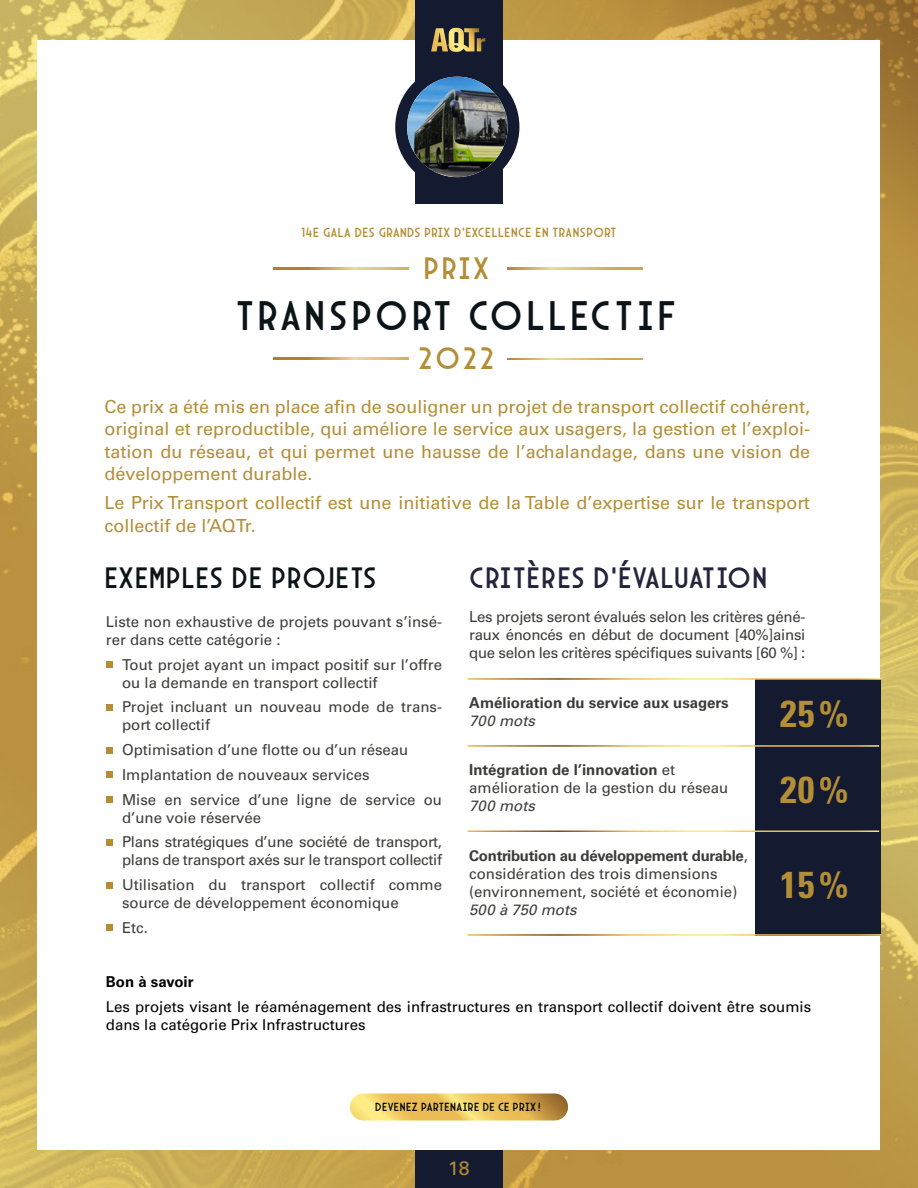
<style>
.page{position:relative;width:918px;height:1188px;background:#fff}
.page>*{position:absolute;margin:0;border:0;box-sizing:border-box;transform-origin:0 0}
.t1{font:42px "Arcane Nine";letter-spacing:.08em;color:#0b1419}
.t2{font:700 condensed 37.5px/75.6px "Univers LT Std";color:#b38e37}
.t3{font:31.5px "Arcane Nine";letter-spacing:.09em;color:#b38e37}
.t4{font:30px "Arcane Nine";letter-spacing:.03em;color:#22253b}
.t5{font:30px "Arcane Nine";letter-spacing:.035em;color:#0b1419}
.t6{font:19.5px "Univers LT Std";color:#b38e37}
.t7{font:18px/22.5px "Univers LT Std";color:#b38e37;text-align:justify}
.t8{font:15px/18px "Univers LT Std";color:#3c3c3b}
.t9{font:15px/24.8px "Univers LT Std";letter-spacing:-.02em;color:#3c3c3b}
.t10{font:15px/18px "Univers LT Std";color:#000}
.t11{font:700 15px "Univers LT Std";color:#3c3c3b}
.t12{font:italic 15px "Univers LT Std";color:#3c3c3b}
.t13{font:700 15px "Univers LT Std";color:#000}
.t14{font:13.5px "Arcane Nine";letter-spacing:.035em;color:#b38e37}
.t15{font:12px "Arcane Nine";letter-spacing:.035em;color:#000406}
.s1{font-weight:700}
</style>
<div class="page">
<img style="left:0;top:0;width:918px;height:1188px">
<div style="left:38px;top:40px;width:842px;height:1110px;background:#fff"></div>
<div style="left:755px;top:679px;width:125px;height:257px;background:#141a2f"></div>
<hr style="left:468px;top:678px;width:413px;height:2px;background:#fff">
<hr style="left:468px;top:745px;width:411px;height:2px;background:#fff">
<hr style="left:468px;top:831px;width:411px;height:1px;background:#fff">
<hr style="left:468px;top:934px;width:413px;height:2px;background:#fff">
<div style="left:415px;top:1150px;width:88px;height:38px;background:#141a2f"></div>
<div style="left:106px;top:661px;width:6px;height:7px;background:#b38e37"></div>
<div style="left:106px;top:704px;width:6px;height:7px;background:#b38e37"></div>
<svg style="left:106px;top:747px;width:6px;height:6px"></svg>
<svg style="left:106px;top:772px;width:6px;height:6px"></svg>
<div style="left:106px;top:796px;width:6px;height:7px;background:#b38e37"></div>
<div style="left:106px;top:839px;width:6px;height:7px;background:#b38e37"></div>
<svg style="left:106px;top:882px;width:6px;height:6px"></svg>
<svg style="left:106px;top:925px;width:6px;height:6px"></svg>
<svg style="left:350px;top:1094px;width:218px;height:26px;background:#e5be5b"></svg>
<svg style="left:273px;top:268px;width:135px;height:1px"></svg>
<svg style="left:273px;top:358px;width:135px;height:1px"></svg>
<svg style="left:508px;top:268px;width:135px;height:1px"></svg>
<svg style="left:508px;top:359px;width:135px;height:1px"></svg>
<div style="left:415px;top:0;width:88px;height:204px;background:#141a2f"></div>
<svg style="left:431px;top:28px;width:54px;height:24px"></svg>
<div style="left:395px;top:65px;width:124px;height:124px;background:#141a2f;border-radius:50%"></div>
<img style="left:407px;top:77px;width:101px;height:100px;border-radius:50px">
<p class="t14" style="left:301px;top:225px;width:317px">14E GALA DES GRANDS PRIX D’EXCELLENCE EN TRANSPORT</p>
<h3 class="t3" style="left:424px;top:250px;width:66px">PRIX</h3>
<h1 class="t1" style="left:236px;top:291px;width:442px">TRANSPORT COLLECTIF</h1>
<h3 class="t3" style="left:418px;top:340px;width:77px">2022</h3>
<p class="t7" style="left:105px;top:395px;width:707px">Ce prix a été mis en place afin de souligner un projet de transport collectif cohérent, original et reproductible, qui améliore le service aux usagers, la gestion et l’exploi&shy;tation du réseau, et qui permet une hausse de l’achalandage, dans une vision de développement durable.</p>
<p class="t7" style="left:105px;top:492px;width:707px">Le Prix Transport collectif est une initiative de la Table d’expertise sur le transport collectif de l’AQTr.</p>
<h3 class="t5" style="left:105px;top:560px;width:273px">EXEMPLES DE PROJETS</h3>
<h3 class="t4" style="left:469px;top:560px;width:299px">CRITÈRES D’ÉVALUATION</h3>
<p class="t8" style="left:106px;top:613px;width:338px">Liste non exhaustive de projets pouvant s’insé&shy;rer dans cette catégorie :</p>
<p class="t8" style="left:122px;top:655px;width:321px">Tout projet ayant un impact positif sur l’offre ou la demande en transport collectif</p>
<p class="t8" style="left:122px;top:698px;width:321px">Projet incluant un nouveau mode de trans&shy;port collectif</p>
<p class="t8" style="left:122px;top:737px;width:321px;line-height:24.8px">Optimisation d’une flotte ou d’un réseau<br>Implantation de nouveaux services<br>Mise en service d’une ligne de service ou</p>
<p class="t9" style="left:122px;top:805px;width:321px">d’une voie réservée<br>Plans stratégiques d’une société de transport,</p>
<p class="t9" style="left:122px;top:848px;width:321px">plans de transport axés sur le transport collectif<br>Utilisation du transport collectif comme</p>
<p class="t8" style="left:122px;top:890px;width:278px;line-height:24.8px">source de développement économique<br>Etc.</p>
<p class="t8" style="left:469px;top:608px;width:338px;text-align:justify">Les projets seront évalués selon les critères géné&shy;raux énoncés en début de document [40%]ainsi que selon les critères spécifiques suivants [60 %] :</p>
<p class="t11" style="left:469px;top:694px;width:261px">Amélioration du service aux usagers</p>
<p class="t12" style="left:469px;top:711px;width:67px">700 mots</p>
<p class="t8" style="left:469px;top:761px;width:261px"><span class="s1">Intégration de l’innovation</span> et amélioration de la gestion du réseau</p>
<p class="t12" style="left:469px;top:797px;width:67px">700 mots</p>
<p class="t8" style="left:469px;top:846px;width:280px"><span class="s1">Contribution au développement durable</span>, considération des trois dimensions (environnement, société et économie)</p>
<p class="t12" style="left:469px;top:900px;width:109px">500 à 750 mots</p>
<h2 class="t2" style="left:780px;top:676px;width:70px">25%<br>20%</h2>
<h2 class="t2" style="left:780px;top:846px;width:70px">15%</h2>
<p class="t13" style="left:106px;top:973px;width:89px">Bon à savoir</p>
<p class="t10" style="left:106px;top:998px;width:707px">Les projets visant le réaménagement des infrastructures en transport collectif doivent être soumis dans la catégorie Prix Infrastructures</p>
<p class="t15" style="left:375px;top:1100px;width:167px">DEVENEZ PARTENAIRE DE CE PRIX !</p>
<h3 class="t6" style="left:448px;top:1156px;width:23px">18</h3>
</div>
